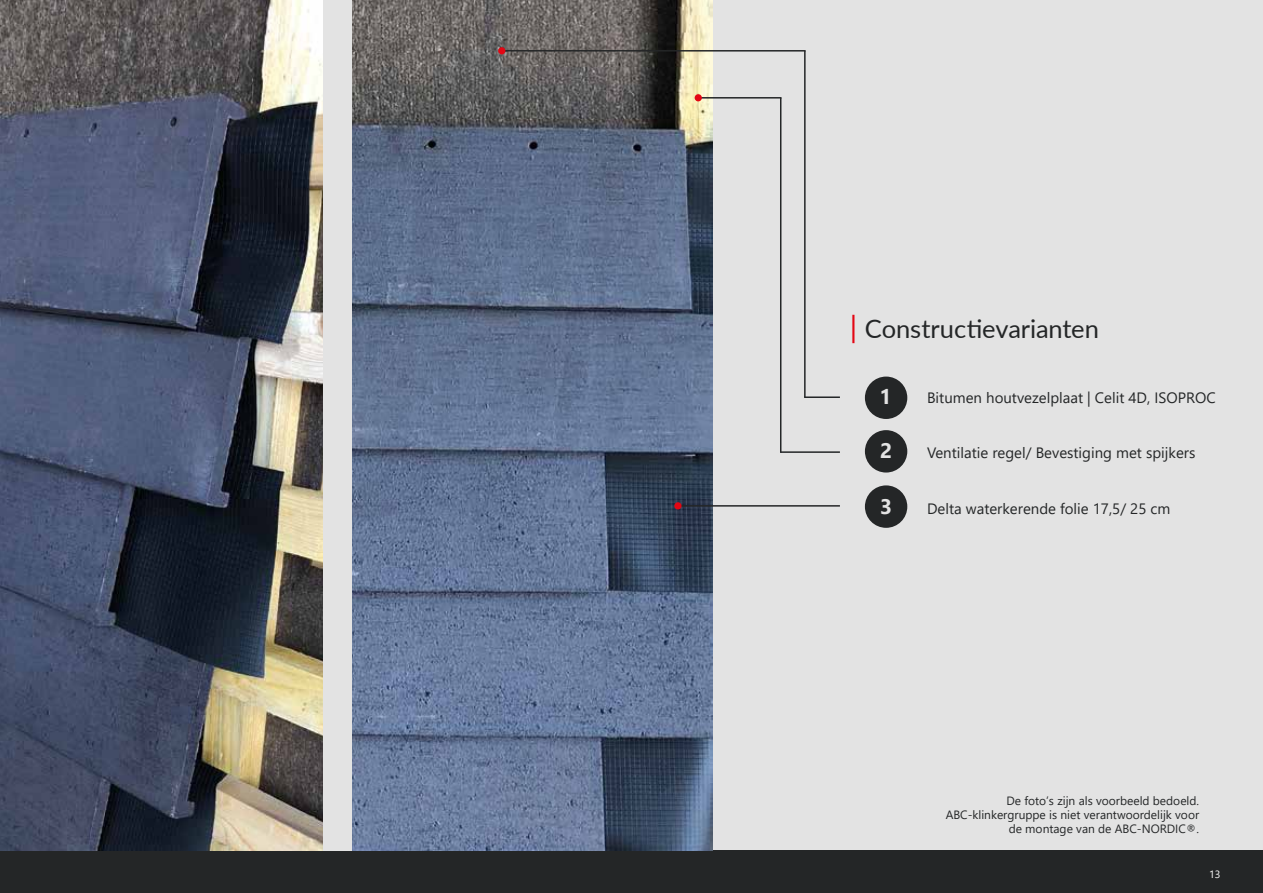
<style>
.page{position:relative;width:1263px;height:893px;background:#e3e3e3}
.page>*{position:absolute;margin:0;border:0;box-sizing:border-box;transform-origin:0 0}
.t1{font:25.5px "Lato";letter-spacing:-.005em;color:#242627}
.t2{font:700 21px "Segoe UI";color:#e3e3e3}
.t3{font:15px "Segoe UI";color:#242627}
.t4{font:12px/14.4px "Segoe UI";color:#242627;text-align:right}
.t5{font:10.5px "Segoe UI";color:#fff}
.s1{font-size:30px;color:#e30613}
</style>
<div class="page">
<div style="left:0;top:850px;width:1263px;height:43px;background:#242627"></div>
<img style="left:352px;top:0;width:361px;height:850px">
<img style="left:0;top:0;width:323px;height:850px">
<hr style="left:804px;top:396px;width:36px;height:2px;background:#242627">
<hr style="left:804px;top:51px;width:2px;height:346px;background:#242627">
<hr style="left:502px;top:50px;width:304px;height:2px;background:#242627">
<hr style="left:781px;top:451px;width:59px;height:2px;background:#242627">
<hr style="left:780px;top:98px;width:1px;height:355px;background:#242627">
<hr style="left:699px;top:97px;width:82px;height:2px;background:#242627">
<hr style="left:678px;top:505px;width:162px;height:2px;background:#242627">
<div style="left:498px;top:47px;width:7px;height:7px;background:#e30613;border-radius:50%"></div>
<div style="left:695px;top:94px;width:7px;height:7px;background:#e30613;border-radius:50%"></div>
<div style="left:674px;top:502px;width:7px;height:7px;background:#e30613;border-radius:50%"></div>
<div style="left:865px;top:377px;width:42px;height:42px;background:#242627;border-radius:50%"></div>
<div style="left:865px;top:430px;width:42px;height:42px;background:#242627;border-radius:50%"></div>
<div style="left:865px;top:485px;width:42px;height:43px;background:#242627;border-radius:50%"></div>
<h1 class="t1" style="left:850px;top:310px;width:251px"><span class="s1">|</span> Constructievarianten</h1>
<h2 class="t2" style="left:880px;top:377px;width:14px">1</h2>
<h2 class="t2" style="left:880px;top:431px;width:14px">2</h2>
<h2 class="t2" style="left:880px;top:486px;width:14px">3</h2>
<p class="t3" style="left:927px;top:384px;width:290px">Bitumen houtvezelplaat | Celit 4D, ISOPROC</p>
<p class="t3" style="left:927px;top:439px;width:270px">Ventilatie regel/ Bevestiging met spijkers</p>
<p class="t3" style="left:927px;top:494px;width:245px">Delta waterkerende folie 17,5/ 25 cm</p>
<p class="t4" style="left:946px;top:792px;width:255px">De foto’s zijn als voorbeeld bedoeld.<br>ABC-klinkergruppe is niet verantwoordelijk voor de montage van de ABC-NORDIC®.</p>
<p class="t5" style="left:1209px;top:864px;width:13px">13</p>
</div>
